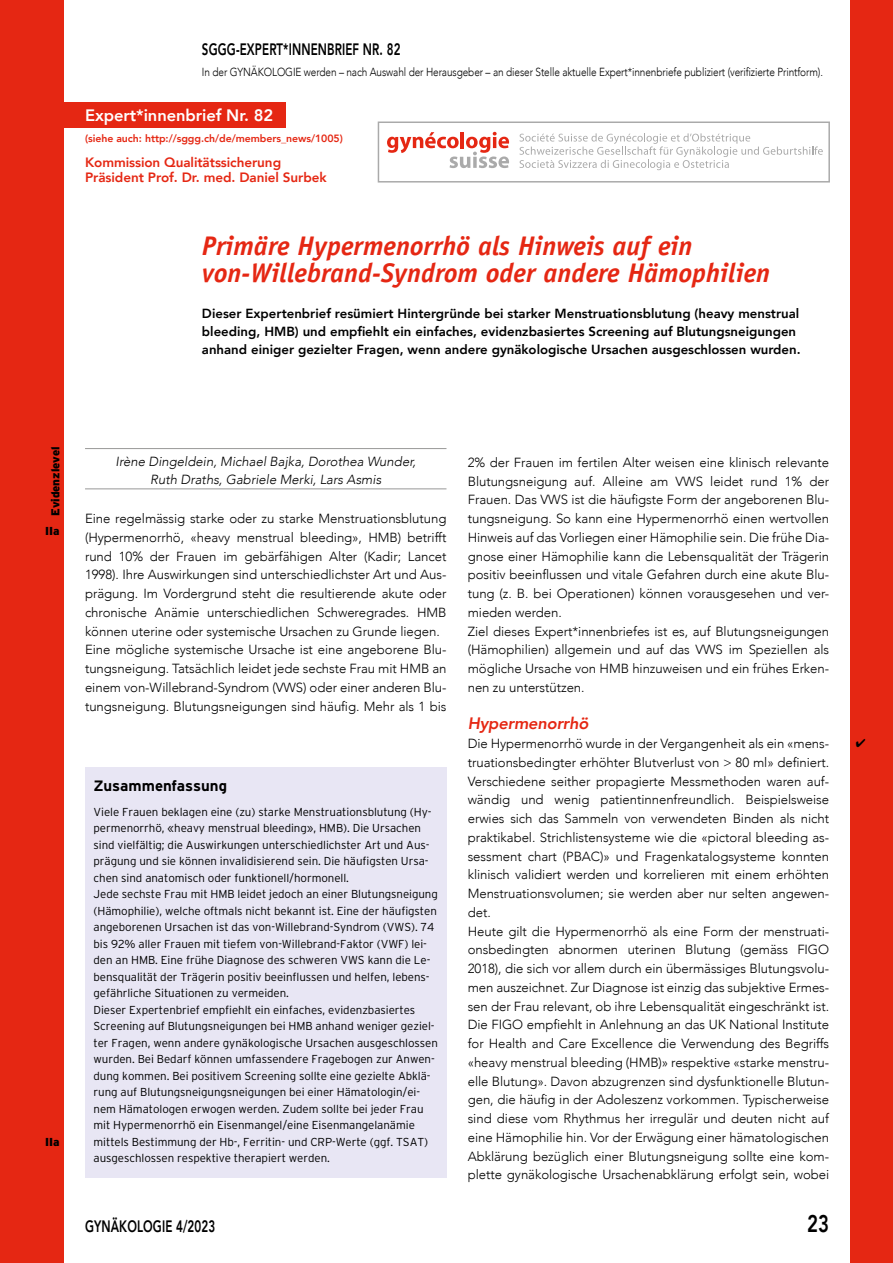
<style>
.page{position:relative;width:893px;height:1263px;background:#fff}
.page>*{position:absolute;margin:0;border:0;box-sizing:border-box;transform-origin:0 0}
.t1{font:italic 700 27px/27px "Officina Sans";color:#e52713}
.t2{font:800 24px "Avenir";color:#000;scale:.77 1}
.t3{font:800 16.5px "Avenir";letter-spacing:.01em;color:#000;scale:.7 1}
.t4{font:800 16.5px "Avenir";letter-spacing:-.005em;color:#fff}
.t5{font:italic 800 16.5px "Avenir";letter-spacing:-.01em;color:#e52713}
.t6{font:700 15px "Interstate";color:#000}
.t7{font:800 13.5px/15px "Avenir";letter-spacing:-.005em;color:#e52713}
.t8{font:300 13.2px/18.8px "Avenir";letter-spacing:-.005em;color:#000}
.t9{font:800 13.2px/18px "Avenir";color:#000}
.t10{font:italic 300 13.2px/18px "Avenir";color:#000;text-align:center}
.t11{font:300 11.7px "Avenir";letter-spacing:-.01em;color:#000;scale:.86 1}
.t12{font:300 11.55px/16.5px "Interstate";letter-spacing:-.005em;color:#000}
.t13{font:900 11.55px "Interstate";letter-spacing:-.005em;color:#000}
.t14{font:800 10.5px "Avenir";letter-spacing:-.005em;color:#e52713}
</style>
<div class="page">
<div style="left:850px;top:0;width:43px;height:1263px;background:#e52713"></div>
<div style="left:0;top:0;width:64px;height:1263px;background:#e52713"></div>
<hr style="left:85px;top:448px;width:361px;height:1px;background:#9d9d9c">
<hr style="left:85px;top:488px;width:361px;height:1px;background:#9d9d9c">
<div style="left:9px;top:102px;width:277px;height:26px;background:#e52713"></div>
<svg style="left:387px;top:132px;width:122px;height:36px"></svg>
<svg style="left:519px;top:133px;width:304px;height:37px"></svg>
<div style="left:378px;top:121px;width:452px;height:62px;border:2px solid #aaa"></div>
<div style="left:85px;top:767px;width:361px;height:411px;background:#e8e6f4"></div>
<p class="t3" style="left:202px;top:36px;width:285px">SGGG-EXPERT*INNENBRIEF NR. 82</p>
<p class="t11" style="left:202px;top:65px;width:724px">In der GYNÄKOLOGIE werden – nach Auswahl der Herausgeber – an dieser Stelle aktuelle Expert*innenbriefe publiziert (verifizierte Printform).</p>
<p class="t4" style="left:85px;top:102px;width:190px">Expert*innenbrief Nr. 82</p>
<p class="t14" style="left:85px;top:130px;width:259px">(siehe auch: http://sggg.ch/de/members_news/1005)</p>
<p class="t7" style="left:85px;top:155px;width:243px">Kommission Qualitätssicherung<br>Präsident Prof. Dr. med. Daniel Surbek</p>
<h1 class="t1" style="left:202px;top:232px;width:570px">Primäre Hypermenorrhö als Hinweis auf ein von-Willebrand-Syndrom oder andere Hämophilien</h1>
<p class="t9" style="left:202px;top:304px;width:600px">Dieser Expertenbrief resümiert Hintergründe bei starker Menstruationsblutung (heavy menstrual bleeding, HMB) und empfiehlt ein einfaches, evidenzbasiertes Screening auf Blutungsneigungen anhand einiger gezielter Fragen, wenn andere gynäkologische Ursachen ausgeschlossen wurden.</p>
<p class="t13" style="left:49px;top:516px;width:71px;rotate:-90deg">Evidenzlevel</p>
<p class="t13" style="left:45px;top:525px;width:16px">IIa</p>
<p class="t13" style="left:45px;top:1135px;width:16px">IIa</p>
<p class="t10" style="left:116px;top:453px;width:302px">Irène Dingeldein, Michael Bajka, Dorothea Wunder,<br>Ruth Draths, Gabriele Merki, Lars Asmis</p>
<p class="t8" style="left:85px;top:509px;width:363px">Eine regelmässig starke oder zu starke Menstruationsblutung (Hypermenorrhö, «heavy menstrual bleeding», HMB) betrifft rund 10% der Frauen im gebärfähigen Alter (Kadir; Lancet 1998). Ihre Auswirkungen sind unterschiedlichster Art und Aus&shy;prägung. Im Vordergrund steht die resultierende akute oder chronische Anämie unterschiedlichen Schweregrades. HMB können uterine oder systemische Ursachen zu Grunde liegen.<br>Eine mögliche systemische Ursache ist eine angeborene Blu&shy;tungsneigung. Tatsächlich leidet jede sechste Frau mit HMB an einem von-Willebrand-Syndrom (VWS) oder einer anderen Blu&shy;tungsneigung. Blutungsneigungen sind häufig. Mehr als 1 bis</p>
<p class="t6" style="left:94px;top:777px;width:135px">Zusammenfassung</p>
<p class="t12" style="left:94px;top:803px;width:346px">Viele Frauen beklagen eine (zu) starke Menstruationsblutung (Hy&shy;permenorrhö, «heavy menstrual bleeding», HMB). Die Ursachen sind vielfältig; die Auswirkungen unterschiedlichster Art und Aus&shy;prägung und sie können invalidisierend sein. Die häufigsten Ursa&shy;chen sind anatomisch oder funktionell/hormonell.<br>Jede sechste Frau mit HMB leidet jedoch an einer Blutungsneigung (Hämophilie), welche oftmals nicht bekannt ist. Eine der häufigsten angeborenen Ursachen ist das von-Willebrand-Syndrom (VWS). 74 bis 92% aller Frauen mit tiefem von-Willebrand-Faktor (VWF) lei&shy;den an HMB. Eine frühe Diagnose des schweren VWS kann die Le&shy;bensqualität der Trägerin positiv beeinflussen und helfen, lebens&shy;gefährliche Situationen zu vermeiden.<br>Dieser Expertenbrief empfiehlt ein einfaches, evidenzbasiertes Screening auf Blutungsneigungen bei HMB anhand weniger geziel&shy;ter Fragen, wenn andere gynäkologische Ursachen ausgeschlossen wurden. Bei Bedarf können umfassendere Fragebogen zur Anwen&shy;dung kommen. Bei positivem Screening sollte eine gezielte Abklä&shy;rung auf Blutungsneigungsneigungen bei einer Hämatologin/ei&shy;nem Hämatologen erwogen werden. Zudem sollte bei jeder Frau mit Hypermenorrhö ein Eisenmangel/eine Eisenmangelanämie mittels Bestimmung der Hb-, Ferritin- und CRP-Werte (ggf. TSAT) ausgeschlossen respektive therapiert werden.</p>
<p class="t8" style="left:468px;top:453px;width:363px">2% der Frauen im fertilen Alter weisen eine klinisch relevante Blutungsneigung auf. Alleine am VWS leidet rund 1% der Frauen. Das VWS ist die häufigste Form der angeborenen Blu&shy;tungsneigung. So kann eine Hypermenorrhö einen wertvollen Hinweis auf das Vorliegen einer Hämophilie sein. Die frühe Dia&shy;gnose einer Hämophilie kann die Lebensqualität der Trägerin positiv beeinflussen und vitale Gefahren durch eine akute Blu&shy;tung (z. B. bei Operationen) können vorausgesehen und ver&shy;mieden werden.<br>Ziel dieses Expert*innenbriefes ist es, auf Blutungsneigungen (Hämophilien) allgemein und auf das VWS im Speziellen als mögliche Ursache von HMB hinzuweisen und ein frühes Erken&shy;nen zu unterstützen.</p>
<p class="t5" style="left:468px;top:714px;width:122px">Hypermenorrhö</p>
<p class="t8" style="left:468px;top:734px;width:363px">Die Hypermenorrhö wurde in der Vergangenheit als ein «mens&shy;truationsbedingter erhöhter Blutverlust von &gt; 80 ml» definiert.<br>Verschiedene seither propagierte Messmethoden waren auf&shy;wändig und wenig patientinnenfreundlich. Beispielsweise erwies sich das Sammeln von verwendeten Binden als nicht praktikabel. Strichlistensysteme wie die «pictoral bleeding as&shy;sessment chart (PBAC)» und Fragenkatalogsysteme konnten klinisch validiert werden und korrelieren mit einem erhöhten Menstruationsvolumen; sie werden aber nur selten angewen&shy;det.<br>Heute gilt die Hypermenorrhö als eine Form der menstruati&shy;onsbedingten abnormen uterinen Blutung (gemäss FIGO 2018), die sich vor allem durch ein übermässiges Blutungsvolu&shy;men auszeichnet. Zur Diagnose ist einzig das subjektive Ermes&shy;sen der Frau relevant, ob ihre Lebensqualität eingeschränkt ist.<br>Die FIGO empfiehlt in Anlehnung an das UK National Institute for Health and Care Excellence die Verwendung des Begriffs «heavy menstrual bleeding (HMB)» respektive «starke menstru&shy;elle Blutung». Davon abzugrenzen sind dysfunktionelle Blutun&shy;gen, die häufig in der Adoleszenz vorkommen. Typischerweise sind diese vom Rhythmus her irregulär und deuten nicht auf eine Hämophilie hin. Vor der Erwägung einer hämatologischen Abklärung bezüglich einer Blutungsneigung sollte eine kom&shy;plette gynäkologische Ursachenabklärung erfolgt sein, wobei</p>
<p class="t3" style="left:85px;top:1213px;width:188px">GYNÄKOLOGIE 4/2023</p>
<h2 class="t2" style="left:807px;top:1205px;width:30px">23</h2>
</div>
